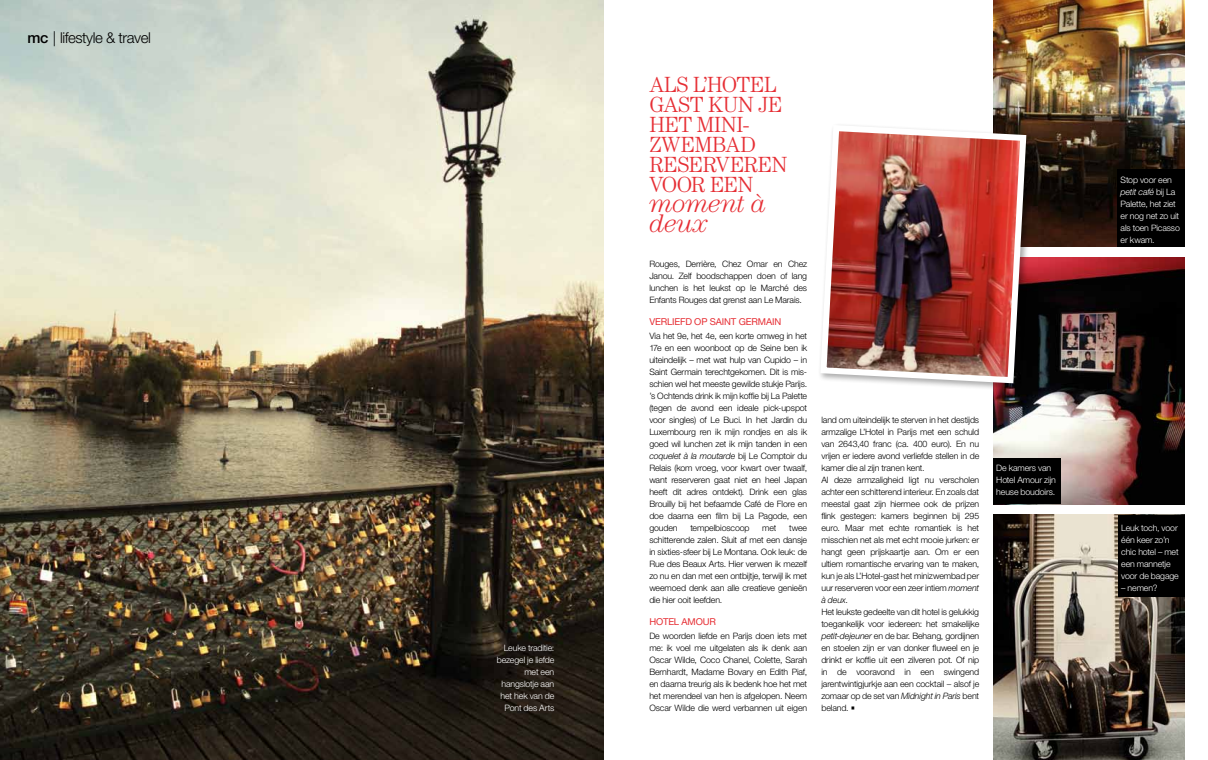
<style>
.page{position:relative;width:1208px;height:760px;background:#fff}
.page>*{position:absolute;margin:0;border:0;box-sizing:border-box;transform-origin:0 0}
.t1{font:italic 300 26px/20px "Century Std";letter-spacing:-.01em;color:#e62e34}
.t2{font:300 22px/20px "Century Std";letter-spacing:-.025em;color:#e62e34}
.t3{font:300 15px "Helvetica Neue LT Std";letter-spacing:-.03em;color:#000}
.t4{font:9.5px "Helvetica Neue LT Std";letter-spacing:-.015em;color:#e62e34}
.t5{font:300 8.8px/12px "Helvetica Neue LT Std";letter-spacing:-.015em;color:#000;text-align:justify}
.t6{font:300 8.8px/12px "Helvetica Neue LT Std";letter-spacing:-.015em;color:#fff}
.s1{font-weight:500}
.s2{font-style:italic}
</style>
<div class="page">
<img style="left:0;top:1px;width:604px;height:759px">
<img style="left:993px;top:1px;width:191px;height:246px">
<img style="left:993px;top:514px;width:191px;height:246px">
<img style="left:993px;top:257px;width:191px;height:247px">
<div style="left:818px;top:123px;width:216px;height:268px;background:#000;opacity:.33"></div>
<img style="left:818px;top:122px;width:211px;height:264px">
<div style="left:1117px;top:169px;width:67px;height:77px;background:#000"></div>
<div style="left:993px;top:458px;width:67px;height:46px;background:#000"></div>
<div style="left:1118px;top:514px;width:66px;height:82px;background:#000"></div>
<h3 class="t3" style="left:28px;top:28px;width:125px"><span class="s1">mc</span> | lifestyle &amp; travel</h3>
<p class="t6" style="left:497px;top:642px;width:59px;text-align:right">Leuke traditie: bezegel je liefde met een hangslotje aan het hek van de<br>Pont des Arts</p>
<h2 class="t2" style="left:649px;top:74px;width:139px">ALS L’HOTEL<br>GAST KUN JE<br>HET MINI-<br>ZWEMBAD<br>RESERVEREN<br>VOOR EEN</h2>
<h1 class="t1" style="left:649px;top:193px;width:118px">moment à deux</h1>
<p class="t5" style="left:649px;top:257px;width:159px">Rouges, Derrière, Chez Omar en Chez Janou. Zelf boodschappen doen of lang lunchen is het leukst op le Marché des Enfants Rouges dat grenst aan Le Marais.</p>
<p class="t4" style="left:649px;top:315px;width:133px">VERLIEFD OP SAINT GERMAIN</p>
<p class="t5" style="left:649px;top:329px;width:159px">Via het 9e, het 4e, een korte omweg in het 17e en een woonboot op de Seine ben ik uiteindelijk – met wat hulp van Cupido – in Saint Germain terechtgekomen. Dit is mis&shy;schien wel het meeste gewilde stukje Parijs. ’s Ochtends drink ik mijn koffie bij La Palette (tegen de avond een ideale pick-upspot voor singles) of Le Buci. In het Jardin du Luxembourg ren ik mijn rondjes en als ik goed wil lunchen zet ik mijn tanden in een <span class="s2">coquelet à la moutarde</span> bij Le Comptoir du Relais (kom vroeg, voor kwart over twaalf, want reserveren gaat niet en heel Japan heeft dit adres ontdekt). Drink een glas Brouilly bij het befaamde Café de Flore en doe daarna een film bij La Pagode, een gouden</p>
<p class="t5" style="left:690px;top:521px;width:61px">tempelbioscoop</p>
<p class="t5" style="left:762px;top:521px;width:16px">met</p>
<p class="t5" style="left:649px;top:521px;width:159px;text-indent:140px">twee schitterende zalen. Sluit af met een dansje in sixties-sfeer bij Le Montana. Ook leuk: de Rue des Beaux Arts. Hier verwen ik mezelf zo nu en dan met een ontbijtje, terwijl ik met weemoed denk aan alle creatieve genieën die hier ooit leefden.</p>
<p class="t4" style="left:649px;top:615px;width:68px">HOTEL AMOUR</p>
<p class="t5" style="left:649px;top:629px;width:159px">De woorden liefde en Parijs doen iets met me: ik voel me uitgelaten als ik denk aan Oscar Wilde, Coco Chanel, Colette, Sarah Bernhardt, Madame Bovary en Edith Piaf, en daarna treurig als ik bedenk hoe het met het merendeel van hen is afgelopen. Neem Oscar Wilde die werd verbannen uit eigen</p>
<p class="t5" style="left:821px;top:413px;width:159px;text-align:left">land om uiteindelijk te sterven in het destijds armzalige L’Hotel in Parijs met een schuld van 2643,40 franc (ca. 400 euro). En nu vrijen er iedere avond verliefde stellen in de kamer die al zijn tranen kent.<br>Al deze armzaligheid ligt nu verscholen achter een schitterend interieur. En zoals dat meestal gaat zijn hiermee ook de prijzen flink gestegen: kamers beginnen bij 295 euro. Maar met echte romantiek is het misschien net als met echt mooie jurken: er hangt geen prijskaartje aan. Om er een ultiem romantische ervaring van te maken, kun je als L’Hotel-gast het minizwembad per uur reserveren voor een zeer intiem <span class="s2">moment à deux</span>.<br>Het leukste gedeelte van dit hotel is gelukkig toegankelijk voor iedereen: het smakelijke <span class="s2">petit-dejeuner</span> en de bar. Behang, gordijnen en stoelen zijn er van donker fluweel en je drinkt er koffie uit een zilveren pot. Of nip in de vooravond in een swingend jarentwintigjurkje aan een cocktail − alsof je zomaar op de set van <span class="s2">Midnight in Paris</span> bent beland.</p>
<p class="t6" style="left:996px;top:461px;width:61px">De kamers van<br>Hotel Amour zijn heuse boudoirs.</p>
<p class="t6" style="left:1120px;top:173px;width:61px">Stop voor een <span class="s2">petit café</span> bij La<br>Palette, het ziet er nog net zo uit als toen Picasso er kwam.</p>
<p class="t6" style="left:1121px;top:521px;width:59px">Leuk toch, voor één keer zo’n chic hotel – met een mannetje voor de bagage</p>
<p class="t6" style="left:1121px;top:581px;width:38px">– nemen?</p>
</div>
